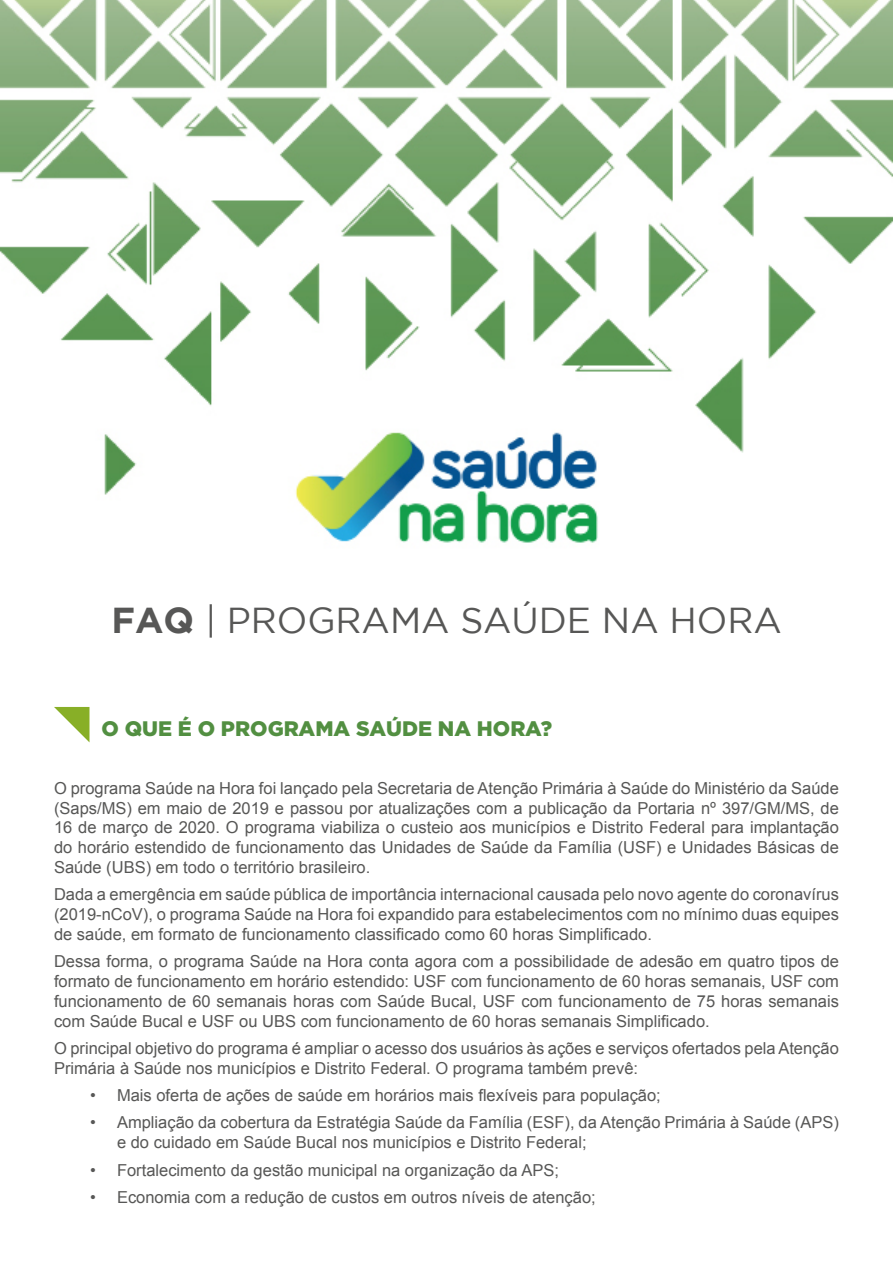
<style>
.page{position:relative;width:893px;height:1263px;background:#fff}
.page>*{position:absolute;margin:0;border:0;box-sizing:border-box;transform-origin:0 0}
.t1{font:36px "Gotham";color:#575756}
.t2{font:900 21px "Gotham";color:#528f41}
.t3{font:16.5px/19.8px "Arial";color:#575756;text-align:justify}
.s1{font-weight:700}
.s2{font-style:italic}
</style>
<div class="page">
<img style="left:0;top:0;width:893px;height:543px">
<svg style="left:54px;top:707px;width:35px;height:35px"></svg>
<h1 class="t1" style="left:112px;top:600px;width:672px"><span class="s1">FAQ</span> <span class="s2">|</span> PROGRAMA SAÚDE NA HORA</h1>
<p class="t2" style="left:101px;top:717px;width:452px">O QUE É O PROGRAMA SAÚDE NA HORA?</p>
<p class="t3" style="left:54px;top:778px;width:786px">O programa Saúde na Hora foi lançado pela Secretaria de Atenção Primária à Saúde do Ministério da Saúde (Saps/MS) em maio de 2019 e passou por atualizações com a publicação da Portaria nº 397/GM/MS, de 16 de março de 2020. O programa viabiliza o custeio aos municípios e Distrito Federal para implantação do horário estendido de funcionamento das Unidades de Saúde da Família (USF) e Unidades Básicas de Saúde (UBS) em todo o território brasileiro.</p>
<p class="t3" style="left:54px;top:885px;width:786px">Dada a emergência em saúde pública de importância internacional causada pelo novo agente do coronavírus (2019-nCoV), o programa Saúde na Hora foi expandido para estabelecimentos com no mínimo duas equipes de saúde, em formato de funcionamento classificado como 60 horas Simplificado.</p>
<p class="t3" style="left:54px;top:952px;width:786px">Dessa forma, o programa Saúde na Hora conta agora com a possibilidade de adesão em quatro tipos de formato de funcionamento em horário estendido: USF com funcionamento de 60 horas semanais, USF com funcionamento de 60 semanais horas com Saúde Bucal, USF com funcionamento de 75 horas semanais com Saúde Bucal e USF ou UBS com funcionamento de 60 horas semanais Simplificado.</p>
<p class="t3" style="left:54px;top:1038px;width:786px">O principal objetivo do programa é ampliar o acesso dos usuários às ações e serviços ofertados pela Atenção<br>Primária à Saúde nos municípios e Distrito Federal. O programa também prevê:</p>
<p class="t3" style="left:90px;top:1085px;width:572px">• Mais oferta de ações de saúde em horários mais flexíveis para população;</p>
<p class="t3" style="left:117px;top:1113px;width:723px;text-indent:-27px">• Ampliação da cobertura da Estratégia Saúde da Família (ESF), da Atenção Primária à Saúde (APS) e do cuidado em Saúde Bucal nos municípios e Distrito Federal;</p>
<p class="t3" style="left:90px;top:1160px;width:471px">• Fortalecimento da gestão municipal na organização da APS;</p>
<p class="t3" style="left:90px;top:1187px;width:507px">• Economia com a redução de custos em outros níveis de atenção;</p>
</div>
